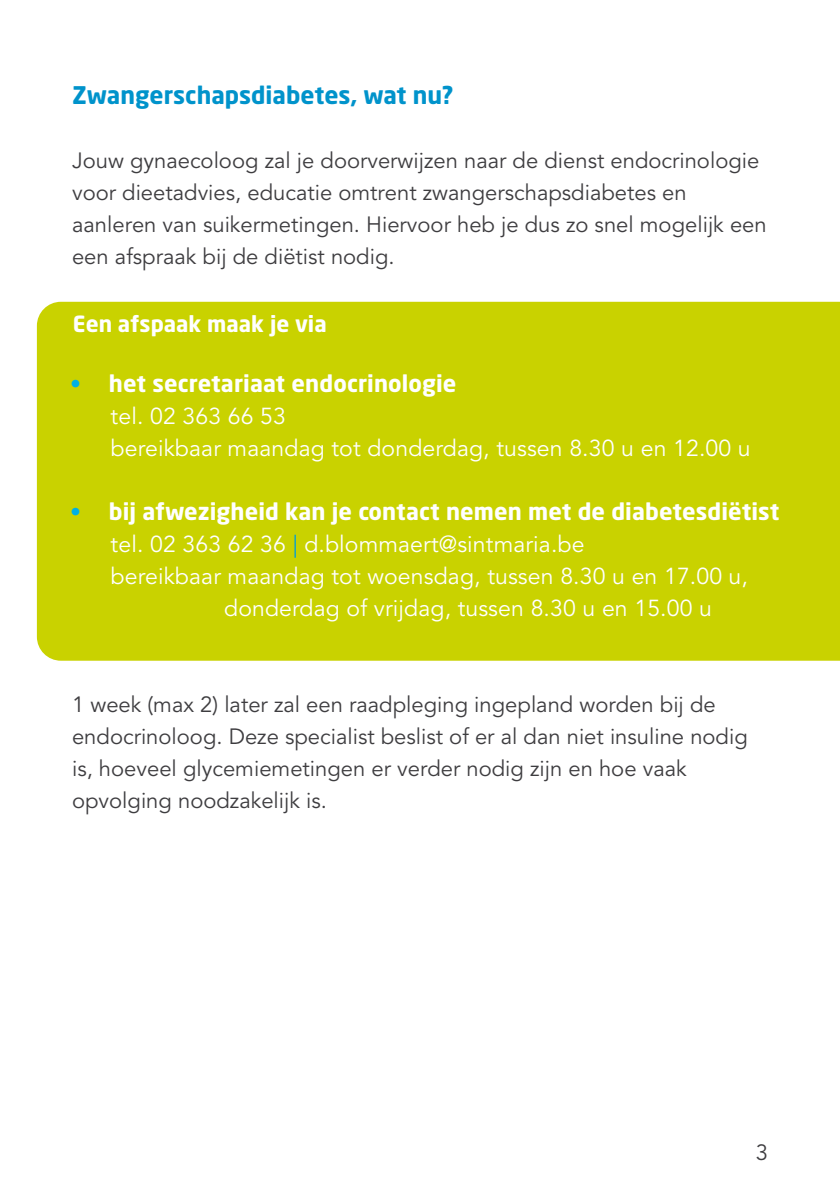
<style>
.page{position:relative;width:840px;height:1191px;background:#fff}
.page>*{position:absolute;margin:0;border:0;box-sizing:border-box;transform-origin:0 0}
.t1{font:700 24px "Neo Sans Pro";color:#0093cb}
.t2{font:23px "Avenir";letter-spacing:.005em;color:#fff}
.t3{font:700 23px "Neo Sans Pro";letter-spacing:.005em;color:#fff}
.t4{font:23px/32px "Avenir LT Std";letter-spacing:.005em;color:#fff}
.t5{font:22px/32px "Avenir LT Std";color:#3e3d40}
.t6{font:700 22px "Neo Sans Pro";color:#fff}
.s1{color:#00b0e3}
.s2{color:#009dd9}
.s3{font-family:"Avenir LT Std"}
</style>
<div class="page">
<div style="left:37px;top:302px;width:802px;height:358px;background:#c9d200"></div>
<p class="t1" style="left:72px;top:80px;width:383px">Zwangerschapsdiabetes, wat nu?</p>
<p class="t5" style="left:72px;top:145px;width:695px">Jouw gynaecoloog zal je doorverwijzen naar de dienst endocrinologie voor dieetadvies, educatie omtrent zwangerschapsdiabetes en aanleren van suikermetingen. Hiervoor heb je dus zo snel mogelijk een een afspraak bij de diëtist nodig.</p>
<p class="t6" style="left:73px;top:309px;width:255px">Een afspaak maak je via</p>
<p class="t3" style="left:71px;top:369px;width:387px"><span class="s1">•</span> het secretariaat endocrinologie</p>
<p class="t4" style="left:111px;top:401px;width:641px">tel. 02 363 66 53<br>bereikbaar maandag tot donderdag, tussen 8.30 u en 12.00 u</p>
<p class="t3" style="left:71px;top:497px;width:709px"><span class="s1">•</span> bij afwezigheid kan je contact nemen met de diabetesdiëtist</p>
<p class="t2" style="left:111px;top:527px;width:475px">tel. 02 363 62 36 <span class="s2">|</span> d.blommaert@sintmaria.be</p>
<p class="t2" style="left:111px;top:559px;width:638px">bereikbaar maandag tot woensdag<span class="s3">, tussen 8.30 u en 17.00</span> u,</p>
<p class="t2" style="left:224px;top:591px;width:489px">donderdag of vrijdag, t<span class="s3">ussen 8.30 u en 15.00</span> u</p>
<p class="t5" style="left:72px;top:689px;width:677px">1 week (max 2) later zal een raadpleging ingepland worden bij de endocrinoloog. Deze specialist beslist of er al dan niet insuline nodig is, hoeveel glycemiemetingen er verder nodig zijn en hoe vaak opvolging noodzakelijk is.</p>
<p class="t5" style="left:755px;top:1137px;width:14px">3</p>
</div>
